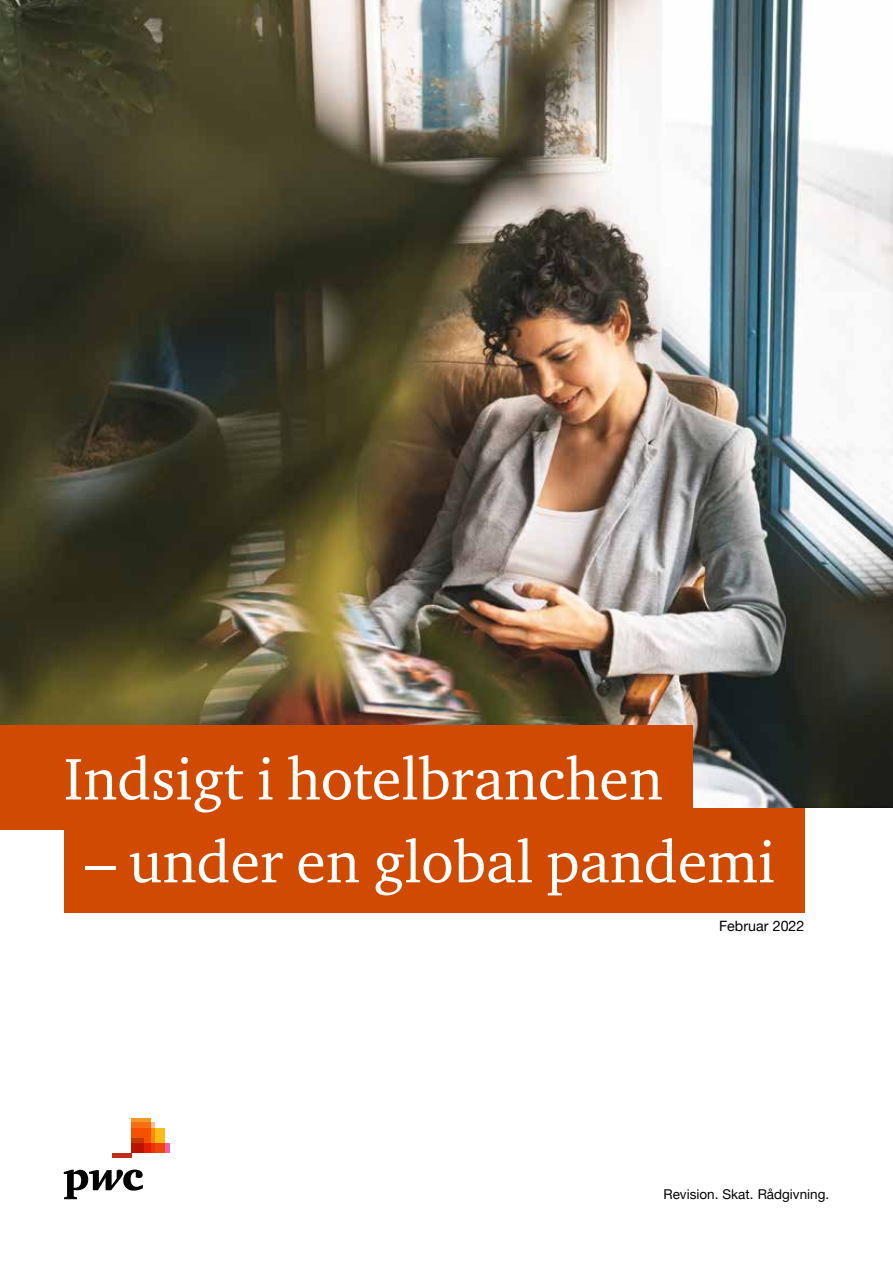
<style>
.page{position:relative;width:893px;height:1263px;background:#fff}
.page>*{position:absolute;margin:0;border:0;box-sizing:border-box;transform-origin:0 0}
.t1{font:60px "ITC Charter Com";color:#fff}
.t2{font:14.25px "Helvetica Neue LT Pro";color:#000}
.t3{font:13.5px "Helvetica Neue LT Pro";color:#000}
</style>
<div class="page">
<img style="left:0;top:0;width:893px;height:808px">
<div style="left:64px;top:808px;width:740px;height:104px;background:#d04a02"></div>
<div style="left:0;top:725px;width:693px;height:104px;background:#d04a02"></div>
<svg style="left:64px;top:1169px;width:79px;height:30px"></svg>
<div style="left:131px;top:1143px;width:39px;height:10px;background:#ef62a2"></div>
<div style="left:131px;top:1122px;width:24px;height:31px;background:#ffbd8a"></div>
<svg style="left:131px;top:1118px;width:20px;height:10px"></svg>
<svg style="left:131px;top:1128px;width:34px;height:25px"></svg>
<svg style="left:131px;top:1138px;width:13px;height:15px"></svg>
<div style="left:112px;top:1153px;width:19px;height:5px;background:#c12e18"></div>
<p class="t1" style="left:64px;top:742px;width:601px">Indsigt i hotelbranchen</p>
<p class="t1" style="left:85px;top:825px;width:691px">– under en global pandemi</p>
<p class="t2" style="left:719px;top:917px;width:87px">Februar 2022</p>
<p class="t3" style="left:663px;top:1186px;width:167px">Revision. Skat. Rådgivning.</p>
</div>
